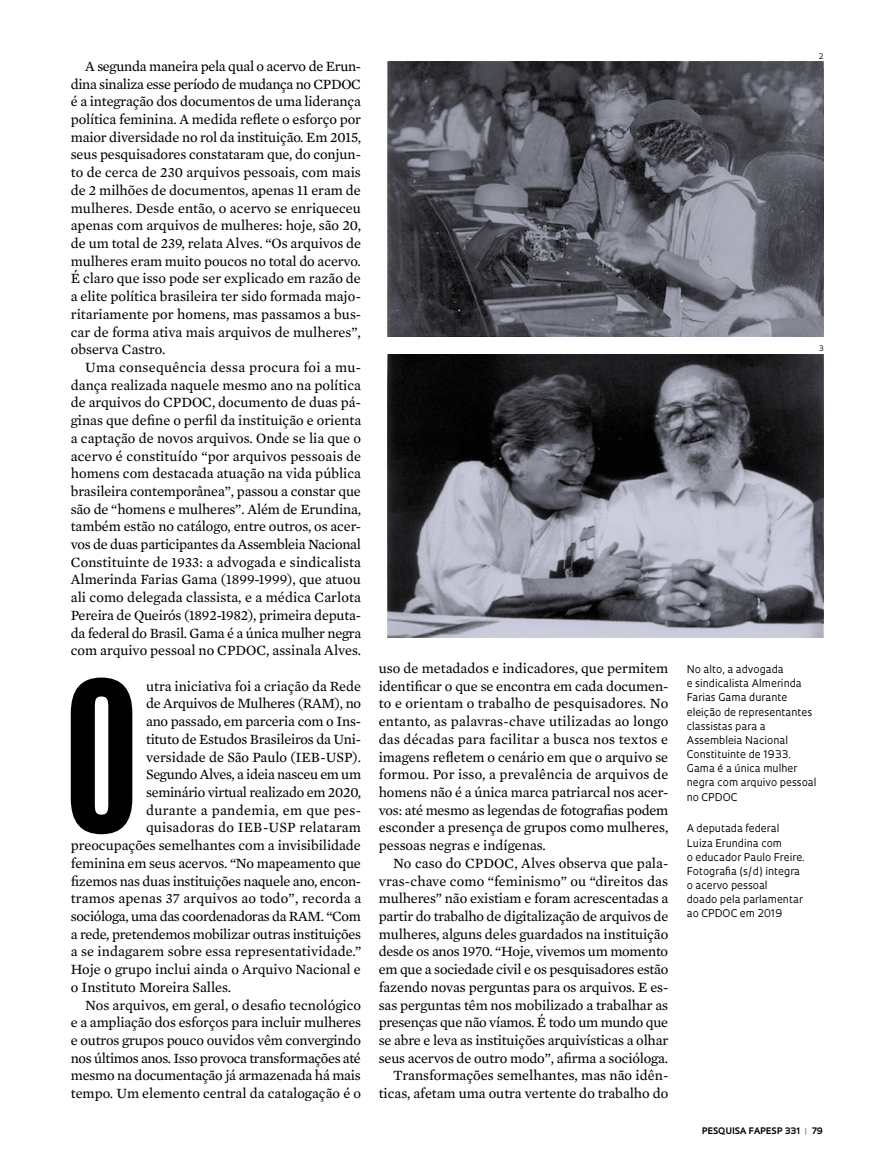
<style>
.page{position:relative;width:885px;height:1169px;background:#fff}
.page>*{position:absolute;margin:0;border:0;box-sizing:border-box;transform-origin:0 0}
.t1{font:195.45px "Swiss 924 BT Regular B";color:#000}
.t2{font:14.4px/17.7px "Mercury Text G2";letter-spacing:-.01em;color:#000;text-align:justify}
.t3{font:14.4px "Mercury Text G2";letter-spacing:.01em;color:#000}
.t4{font:14.4px "Mercury Text G2";letter-spacing:.025em;color:#000}
.t5{font:10.35px/14.1px "Oculum";color:#000}
.t6{font:700 8.7px "Oculum";letter-spacing:.015em;color:#000}
.t7{font:7.35px "Oculum";color:#000}
.s1{color:#939598}
</style>
<div class="page">
<svg style="left:388px;top:62px;width:436px;height:274px;background:#595a62"></svg>
<svg style="left:388px;top:354px;width:435px;height:283px;background:#64656e"></svg>
<p class="t2" style="left:71px;top:56px;width:292px;text-indent:14px">A segunda maneira pela qual o acervo de Erun&shy;dina sinaliza esse período de mudança no CPDOC é a integração dos documentos de uma liderança política feminina. A medida reflete o esforço por maior diversidade no rol da instituição. Em 2015, seus pesquisadores constataram que, do conjun&shy;to de cerca de 230 arquivos pessoais, com mais de 2 milhões de documentos, apenas 11 eram de mulheres. Desde então, o acervo se enriqueceu apenas com arquivos de mulheres: hoje, são 20, de um total de 239, relata Alves. “Os arquivos de mulheres eram muito poucos no total do acervo.<br>É claro que isso pode ser explicado em razão de a elite política brasileira ter sido formada majo&shy;ritariamente por homens, mas passamos a bus&shy;car de forma ativa mais arquivos de mulheres”, observa Castro.</p>
<p class="t2" style="left:71px;top:357px;width:292px;text-indent:14px">Uma consequência dessa procura foi a mu&shy;dança realizada naquele mesmo ano na política de arquivos do CPDOC, documento de duas pá&shy;ginas que define o perfil da instituição e orienta a captação de novos arquivos. Onde se lia que o acervo é constituído “por arquivos pessoais de homens com destacada atuação na vida pública brasileira contemporânea”, passou a constar que são de “homens e mulheres”. Além de Erundina, também estão no catálogo, entre outros, os acer&shy;vos de duas participantes da Assembleia Nacional Constituinte de 1933: a advogada e sindicalista Almerinda Farias Gama (1899-1999), que atuou ali como delegada classista, e a médica Carlota Pereira de Queirós (1892-1982), primeira deputa&shy;da federal do Brasil. Gama é a única mulher negra com arquivo pessoal no CPDOC, assinala Alves.</p>
<h1 class="t1" style="left:65px;top:640px;width:75px">O</h1>
<p class="t2" style="left:146px;top:676px;width:217px">utra iniciativa foi a criação da Rede</p>
<p class="t2" style="left:146px;top:694px;width:217px">de Arquivos de Mulheres (RAM), no</p>
<p class="t2" style="left:146px;top:711px;width:217px">ano passado, em parceria com o Ins-</p>
<p class="t2" style="left:146px;top:729px;width:217px">tituto de Estudos Brasileiros da Uni-</p>
<p class="t2" style="left:146px;top:747px;width:217px">versidade de São Paulo (IEB-USP).</p>
<p class="t2" style="left:146px;top:765px;width:217px">Segundo Alves, a ideia nasceu em um</p>
<p class="t2" style="left:146px;top:782px;width:217px">seminário virtual realizado em 2020,</p>
<p class="t4" style="left:146px;top:799px;width:217px">durante a pandemia, em que pes-</p>
<p class="t3" style="left:146px;top:817px;width:217px">quisadoras do IEB-USP relataram</p>
<p class="t2" style="left:71px;top:835px;width:292px">preocupações semelhantes com a invisibilidade</p>
<p class="t2" style="left:71px;top:853px;width:292px">feminina em seus acervos. “No mapeamento que</p>
<p class="t2" style="left:71px;top:871px;width:292px">fizemos nas duas instituições naquele ano, encon-</p>
<p class="t3" style="left:71px;top:888px;width:292px">tramos apenas 37 arquivos ao todo”, recorda a</p>
<p class="t2" style="left:71px;top:906px;width:292px">socióloga, uma das coordenadoras da RAM. “Com</p>
<p class="t2" style="left:71px;top:924px;width:292px">a rede, pretendemos mobilizar outras instituições</p>
<p class="t2" style="left:71px;top:942px;width:292px">a se indagarem sobre essa representatividade.”</p>
<p class="t2" style="left:71px;top:959px;width:292px">Hoje o grupo inclui ainda o Arquivo Nacional e</p>
<p class="t2" style="left:71px;top:977px;width:162px">o Instituto Moreira Salles.</p>
<p class="t2" style="left:85px;top:995px;width:277px">Nos arquivos, em geral, o desafio tecnológico</p>
<p class="t2" style="left:71px;top:1012px;width:292px">e a ampliação dos esforços para incluir mulheres</p>
<p class="t2" style="left:71px;top:1030px;width:292px">e outros grupos pouco ouvidos vêm convergindo</p>
<p class="t2" style="left:71px;top:1048px;width:292px">nos últimos anos. Isso provoca transformações até</p>
<p class="t2" style="left:71px;top:1066px;width:292px">mesmo na documentação já armazenada há mais</p>
<p class="t2" style="left:71px;top:1083px;width:292px">tempo. Um elemento central da catalogação é o</p>
<p class="t2" style="left:379px;top:658px;width:291px">uso de metadados e indicadores, que permitem identificar o que se encontra em cada documen&shy;to e orientam o trabalho de pesquisadores. No entanto, as palavras-chave utilizadas ao longo das décadas para facilitar a busca nos textos e imagens refletem o cenário em que o arquivo se formou. Por isso, a prevalência de arquivos de homens não é a única marca patriarcal nos acer&shy;vos: até mesmo as legendas de fotografias podem esconder a presença de grupos como mulheres, pessoas negras e indígenas.</p>
<p class="t2" style="left:379px;top:853px;width:291px;text-align:right">No caso do CPDOC, Alves observa que pala&shy;vras-chave como “feminismo” ou “direitos das mulheres” não existiam e foram acrescentadas a partir do trabalho de digitalização de arquivos de mulheres, alguns deles guardados na instituição desde os anos 1970. “Hoje, vivemos um momento em que a sociedade civil e os pesquisadores estão fazendo novas perguntas para os arquivos. E es&shy;sas perguntas têm nos mobilizado a trabalhar as presenças que não víamos. É todo um mundo que se abre e leva as instituições arquivísticas a olhar seus acervos de outro modo”, afirma a socióloga.<br>Transformações semelhantes, mas não idên&shy;ticas, afetam uma outra vertente do trabalho do</p>
<p class="t7" style="left:819px;top:51px;width:6px">2</p>
<p class="t7" style="left:819px;top:343px;width:6px">3</p>
<p class="t5" style="left:687px;top:662px;width:131px">No alto, a advogada<br>e sindicalista Almerinda<br>Farias Gama durante eleição de representantes classistas para a<br>Assembleia Nacional<br>Constituinte de 1933.<br>Gama é a única mulher negra com arquivo pessoal no CPDOC</p>
<p class="t5" style="left:687px;top:821px;width:120px">A deputada federal<br>Luiza Erundina com<br>o educador Paulo Freire.<br>Fotografia (s/d) integra o acervo pessoal<br>doado pela parlamentar ao CPDOC em 2019</p>
<p class="t6" style="left:702px;top:1124px;width:123px">PESQUISA FAPESP 331 <span class="s1">|</span> 79</p>
</div>
